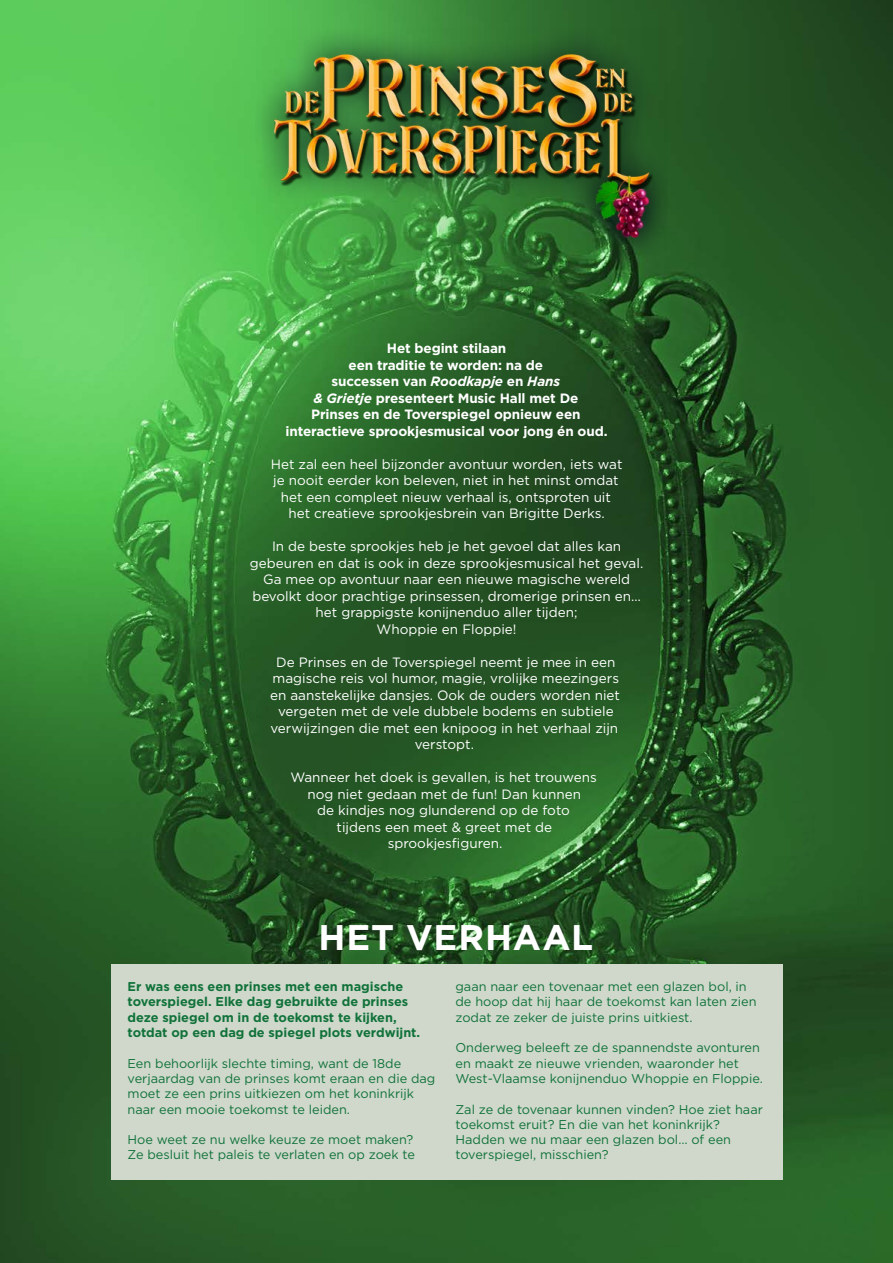
<style>
.page{position:relative;width:893px;height:1263px;background:#fff}
.page>*{position:absolute;margin:0;border:0;box-sizing:border-box;transform-origin:0 0}
.t1{font:700 35.55px "Gotham";letter-spacing:.025em;color:#fff}
.t2{font:13.5px/16.5px "Gotham";color:#fff;text-align:center}
.t3{font:700 13.5px/16.5px "Gotham";letter-spacing:-.01em;color:#fff;text-align:center}
.t4{font:12.75px/15.3px "Gotham";color:#11723a}
.t5{font:700 12.75px/15.3px "Gotham";color:#11723a}
.s1{font-style:italic}
</style>
<div class="page">
<img style="left:0;top:0;width:893px;height:1263px">
<img style="left:255px;top:28px;width:413px;height:227px">
<div style="left:111px;top:964px;width:671px;height:215px;background:#cfd8cb"></div>
<p class="t3" style="left:286px;top:340px;width:323px">Het begint stilaan<br>een traditie te worden: na de<br>successen van <span class="s1">Roodkapje</span> en <span class="s1">Hans<br>&amp; Grietje</span> presenteert Music Hall met De<br>Prinses en de Toverspiegel opnieuw een interactieve sprookjesmusical voor jong én oud.</p>
<p class="t2" style="left:271px;top:455px;width:353px">Het zal een heel bijzonder avontuur worden, iets wat je nooit eerder kon beleven, niet in het minst omdat het een compleet nieuw verhaal is, ontsproten uit het creatieve sprookjesbrein van Brigitte Derks.</p>
<p class="t2" style="left:250px;top:538px;width:395px">In de beste sprookjes heb je het gevoel dat alles kan gebeuren en dat is ook in deze sprookjesmusical het geval.<br>Ga mee op avontuur naar een nieuwe magische wereld bevolkt door prachtige prinsessen, dromerige prinsen en… het grappigste konijnenduo aller tijden;<br>Whoppie en Floppie!</p>
<p class="t2" style="left:270px;top:653px;width:351px">De Prinses en de Toverspiegel neemt je mee in een magische reis vol humor, magie, vrolijke meezingers en aanstekelijke dansjes. Ook de ouders worden niet vergeten met de vele dubbele bodems en subtiele verwijzingen die met een knipoog in het verhaal zijn verstopt.</p>
<p class="t2" style="left:290px;top:769px;width:308px">Wanneer het doek is gevallen, is het trouwens nog niet gedaan met de fun! Dan kunnen<br>de kindjes nog glunderend op de foto<br>tijdens een meet &amp; greet met de sprookjesfiguren.</p>
<h1 class="t1" style="left:318px;top:914px;width:276px">HET VERHAAL</h1>
<p class="t5" style="left:128px;top:979px;width:294px">Er was eens een prinses met een magische toverspiegel. Elke dag gebruikte de prinses deze spiegel om in de toekomst te kijken, totdat op een dag de spiegel plots verdwijnt.</p>
<p class="t4" style="left:128px;top:1055px;width:309px">Een behoorlijk slechte timing, want de 18de verjaardag van de prinses komt eraan en die dag moet ze een prins uitkiezen om het koninkrijk naar een mooie toekomst te leiden.</p>
<p class="t4" style="left:128px;top:1132px;width:289px">Hoe weet ze nu welke keuze ze moet maken?<br>Ze besluit het paleis te verlaten en op zoek te</p>
<p class="t4" style="left:455px;top:979px;width:303px">gaan naar een tovenaar met een glazen bol, in de hoop dat hij haar de toekomst kan laten zien zodat ze zeker de juiste prins uitkiest.</p>
<p class="t4" style="left:455px;top:1040px;width:309px">Onderweg beleeft ze de spannendste avonturen en maakt ze nieuwe vrienden, waaronder het<br>West-Vlaamse konijnenduo Whoppie en Floppie.</p>
<p class="t4" style="left:455px;top:1101px;width:309px">Zal ze de tovenaar kunnen vinden? Hoe ziet haar toekomst eruit? En die van het koninkrijk?<br>Hadden we nu maar een glazen bol… of een toverspiegel, misschien?</p>
</div>
